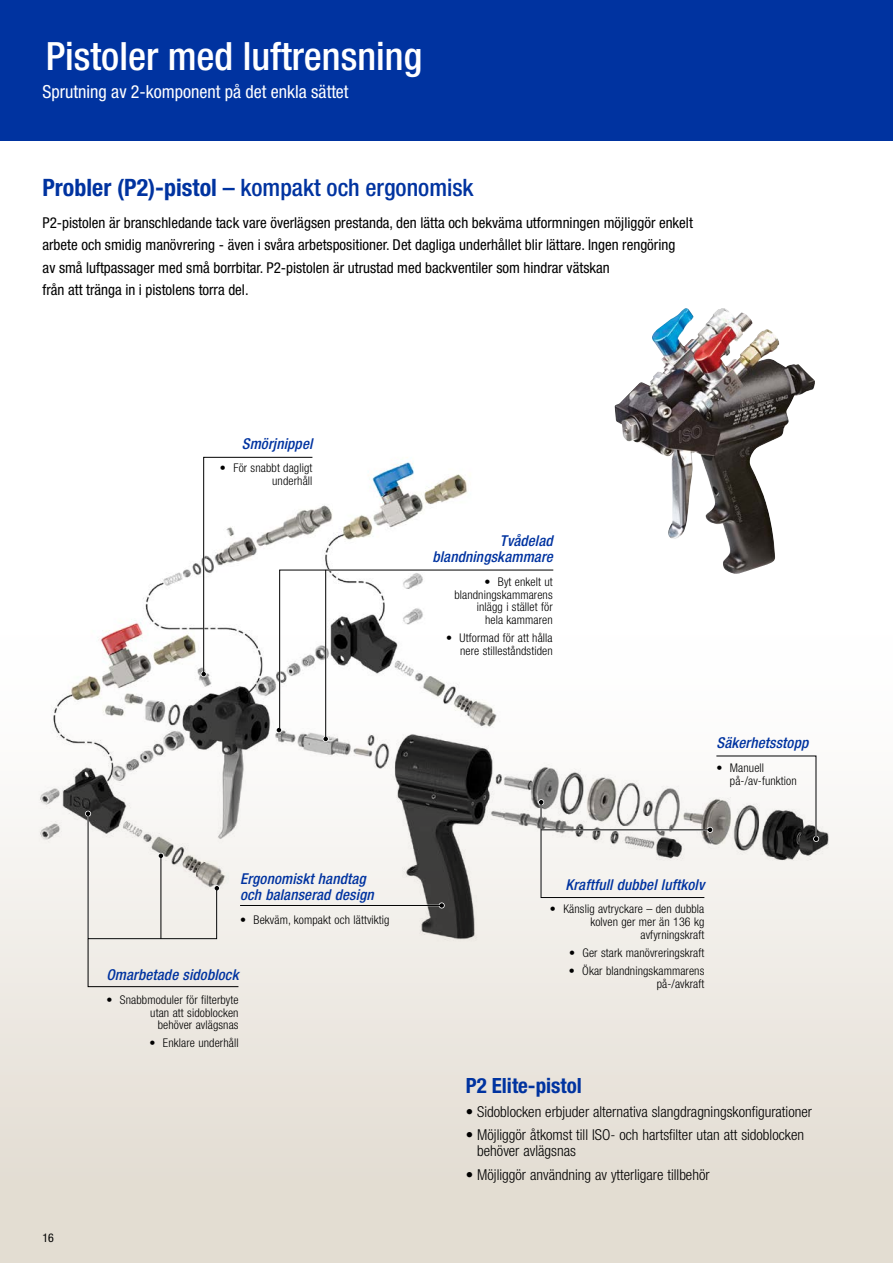
<style>
.page{position:relative;width:893px;height:1263px;background:#fff}
.page>*{position:absolute;margin:0;border:0;box-sizing:border-box;transform-origin:0 0}
.t1{font:500 condensed 39px "Helvetica Neue LT Std";color:#fff}
.t2{font:500 condensed 24px "Helvetica Neue LT Std";color:#0033a0}
.t3{font:700 condensed 21px "Helvetica Neue LT Std";color:#0033a0}
.t4{font:condensed 18px "Helvetica Neue LT Std";color:#fff}
.t5{font:condensed 15px/22.5px "Helvetica Neue LT Std";color:#000}
.t6{font:300 condensed 15px/16.5px "Helvetica Neue LT Std";color:#000}
.t7{font:italic 500 condensed 15px/16.5px "Helvetica Neue LT Std";letter-spacing:.01em;color:#0033a0;text-align:right}
.t8{font:300 condensed 12px/12.8px "Helvetica Neue LT Std";letter-spacing:.01em;color:#000;text-align:right}
.t9{font:condensed 12px "Helvetica Neue LT Std";color:#000}
.s1{font-weight:700}
</style>
<div class="page">
<div style="left:0;top:0;width:893px;height:140px;background:#0033a0"></div>
<div style="left:0;top:631px;width:893px;height:632px;background:linear-gradient(to bottom,#fff,#e0d9cd)"></div>
<img style="left:11px;top:434px;width:853px;height:534px">
<img style="left:614px;top:308px;width:107px;height:232px">
<svg style="left:439px;top:902px;width:6px;height:6px"></svg>
<svg style="left:201px;top:456px;width:353px;height:286px"></svg>
<hr style="left:325px;top:570px;width:1px;height:169px;background:#000">
<hr style="left:240px;top:905px;width:202px;height:1px;background:#000">
<svg style="left:538px;top:754px;width:281px;height:145px"></svg>
<svg style="left:85px;top:811px;width:154px;height:176px"></svg>
<h1 class="t1" style="left:46px;top:33px;width:378px">Pistoler med luftrensning</h1>
<h3 class="t4" style="left:43px;top:81px;width:308px">Sprutning av 2-komponent på det enkla sättet</h3>
<h2 class="t2" style="left:43px;top:173px;width:433px"><span class="s1">Probler (P2)-pistol</span> – kompakt och ergonomisk</h2>
<p class="t5" style="left:43px;top:211px;width:652px">P2-pistolen är branschledande tack vare överlägsen prestanda, den lätta och bekväma utformningen möjliggör enkelt arbete och smidig manövrering - även i svåra arbetspositioner. Det dagliga underhållet blir lättare. Ingen rengöring<br>av små luftpassager med små borrbitar. P2-pistolen är utrustad med backventiler som hindrar vätskan<br>från att tränga in i pistolens torra del.</p>
<p class="t9" style="left:43px;top:1230px;width:13px">16</p>
<p class="t7" style="left:242px;top:435px;width:72px">Smörjnippel</p>
<p class="t8" style="left:220px;top:461px;width:94px">• För snabbt dagligt underhåll</p>
<p class="t7" style="left:240px;top:870px;width:135px;text-align:left">Ergonomiskt handtag och balanserad design</p>
<p class="t8" style="left:240px;top:913px;width:151px">• Bekväm, kompakt och lättviktig</p>
<p class="t7" style="left:106px;top:967px;width:134px">Omarbetade sidoblock</p>
<p class="t8" style="left:106px;top:993px;width:134px">• Snabbmoduler för filterbyte utan att sidoblocken<br>behöver avlägsnas</p>
<p class="t8" style="left:149px;top:1037px;width:91px">• Enklare underhåll</p>
<p class="t7" style="left:432px;top:533px;width:122px">Tvådelad blandningskammare</p>
<p class="t8" style="left:454px;top:575px;width:100px">• Byt enkelt ut blandningskammarens inlägg i stället för<br>hela kammaren</p>
<p class="t8" style="left:446px;top:632px;width:108px">• Utformad för att hålla nere stilleståndstiden</p>
<p class="t7" style="left:716px;top:735px;width:93px">Säkerhetsstopp</p>
<p class="t8" style="left:730px;top:761px;width:68px;text-align:left;text-indent:-14px">• Manuell på-/av-funktion</p>
<p class="t7" style="left:566px;top:876px;width:140px">Kraftfull dubbel luftkolv</p>
<p class="t8" style="left:550px;top:902px;width:156px">• Känslig avtryckare – den dubbla kolven ger mer än 136 kg avfyrningskraft</p>
<p class="t8" style="left:569px;top:946px;width:137px">• Ger stark manövreringskraft</p>
<p class="t8" style="left:569px;top:964px;width:137px">• Ökar blandningskammarens på-/avkraft</p>
<h3 class="t3" style="left:466px;top:1073px;width:118px">P2 Elite-pistol</h3>
<p class="t6" style="left:466px;top:1103px;width:348px">• Sidoblocken erbjuder alternativa slangdragningskonfigurationer</p>
<p class="t6" style="left:477px;top:1126px;width:328px;text-indent:-11px">• Möjliggör åtkomst till ISO- och hartsfilter utan att sidoblocken behöver avlägsnas</p>
<p class="t6" style="left:466px;top:1166px;width:245px">• Möjliggör användning av ytterligare tillbehör</p>
</div>
